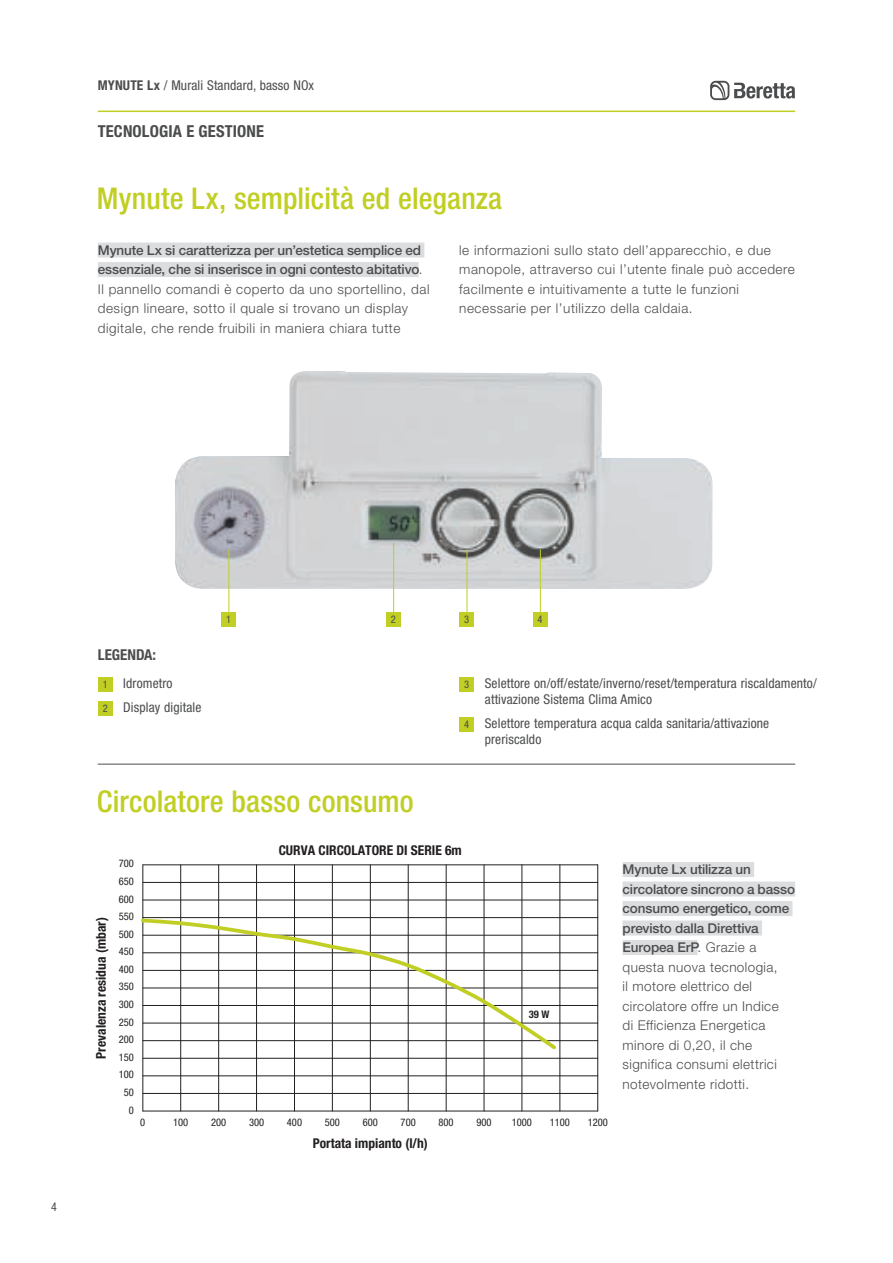
<style>
.page{position:relative;width:893px;height:1263px;background:#fff}
.page>*{position:absolute;margin:0;border:0;box-sizing:border-box;transform-origin:0 0}
.t1{font:500 condensed 30px "Helvetica Neue LT Std";letter-spacing:.005em;color:#c1ce23}
.t2{font:700 condensed 16.5px "Helvetica Neue LT Std";letter-spacing:.01em;color:#4b4c4d}
.t3{font:700 condensed 15px "Helvetica Neue LT Std";color:#4b4c4d}
.t4{font:300 13.5px/19.5px "Helvetica Neue LT Std";letter-spacing:.04em;color:#4b4c4d}
.t5{font:condensed 13.5px/16.2px "Helvetica Neue LT Std";letter-spacing:.01em;color:#4b4c4d}
.t6{font:700 condensed 13.5px "Helvetica Neue LT Std";color:#231f20}
.t7{font:condensed 12px "Helvetica Neue LT Std";color:#4b4c4d}
.t8{font:condensed 10.5px "Helvetica Neue LT Std";color:#231f20}
.t9{font:condensed 10.5px "Helvetica Neue LT Std";color:#4b4c4d}
.t10{font:700 condensed 10.5px "Helvetica Neue LT Std";color:#231f20}
.s1{font-weight:700}
.s2{font-weight:500}
</style>
<div class="page">
<hr style="left:98px;top:111px;width:697px;height:1px;background:#c1ce23">
<svg style="left:710px;top:81px;width:85px;height:19px"></svg>
<div style="left:98px;top:243px;width:326px;height:15px;background:#dcdddf"></div>
<div style="left:98px;top:262px;width:321px;height:15px;background:#dcdddf"></div>
<hr style="left:98px;top:764px;width:697px;height:1px;background:#4b4c4d">
<div style="left:98px;top:677px;width:15px;height:15px;background:#c1ce23"></div>
<div style="left:98px;top:701px;width:15px;height:15px;background:#c1ce23"></div>
<div style="left:459px;top:677px;width:15px;height:15px;background:#c1ce23"></div>
<img style="left:175px;top:371px;width:538px;height:218px">
<div style="left:459px;top:717px;width:15px;height:15px;background:#c1ce23"></div>
<hr style="left:393px;top:542px;width:1px;height:73px;background:#c1ce23">
<div style="left:386px;top:612px;width:15px;height:15px;background:#c1ce23"></div>
<hr style="left:228px;top:549px;width:1px;height:66px;background:#c1ce23">
<div style="left:221px;top:612px;width:15px;height:15px;background:#c1ce23"></div>
<hr style="left:467px;top:549px;width:1px;height:66px;background:#c1ce23">
<div style="left:459px;top:612px;width:15px;height:15px;background:#c1ce23"></div>
<hr style="left:540px;top:549px;width:1px;height:66px;background:#c1ce23">
<div style="left:533px;top:612px;width:14px;height:15px;background:#c1ce23"></div>
<div style="left:623px;top:862px;width:131px;height:15px;background:#dcdddf"></div>
<div style="left:623px;top:881px;width:172px;height:15px;background:#dcdddf"></div>
<div style="left:623px;top:901px;width:169px;height:15px;background:#dcdddf"></div>
<div style="left:623px;top:920px;width:139px;height:15px;background:#dcdddf"></div>
<div style="left:623px;top:940px;width:74px;height:15px;background:#dcdddf"></div>
<hr style="left:143px;top:1093px;width:455px;height:1px;background:#231f20">
<hr style="left:143px;top:1075px;width:455px;height:1px;background:#231f20">
<hr style="left:143px;top:1058px;width:455px;height:1px;background:#231f20">
<hr style="left:143px;top:1040px;width:455px;height:1px;background:#231f20">
<hr style="left:143px;top:1023px;width:455px;height:1px;background:#231f20">
<hr style="left:143px;top:1005px;width:455px;height:1px;background:#231f20">
<hr style="left:143px;top:987px;width:455px;height:1px;background:#231f20">
<hr style="left:143px;top:970px;width:455px;height:1px;background:#231f20">
<hr style="left:143px;top:952px;width:455px;height:1px;background:#231f20">
<hr style="left:143px;top:935px;width:455px;height:1px;background:#231f20">
<hr style="left:143px;top:917px;width:455px;height:1px;background:#231f20">
<hr style="left:143px;top:900px;width:455px;height:1px;background:#231f20">
<hr style="left:143px;top:882px;width:455px;height:1px;background:#231f20">
<hr style="left:143px;top:864px;width:455px;height:1px;background:#231f20">
<hr style="left:180px;top:865px;width:1px;height:246px;background:#231f20">
<hr style="left:218px;top:865px;width:1px;height:246px;background:#231f20">
<hr style="left:256px;top:865px;width:1px;height:246px;background:#231f20">
<hr style="left:294px;top:865px;width:1px;height:246px;background:#231f20">
<hr style="left:332px;top:865px;width:1px;height:246px;background:#231f20">
<hr style="left:370px;top:865px;width:1px;height:246px;background:#231f20">
<hr style="left:408px;top:865px;width:1px;height:246px;background:#231f20">
<hr style="left:446px;top:865px;width:1px;height:246px;background:#231f20">
<hr style="left:484px;top:865px;width:1px;height:246px;background:#231f20">
<hr style="left:522px;top:865px;width:1px;height:246px;background:#231f20">
<hr style="left:559px;top:865px;width:1px;height:246px;background:#231f20">
<hr style="left:597px;top:865px;width:1px;height:246px;background:#231f20">
<hr style="left:142px;top:865px;width:1px;height:246px;background:#231f20">
<hr style="left:143px;top:1111px;width:455px;height:1px;background:#231f20">
<svg style="left:141px;top:916px;width:418px;height:136px"></svg>
<p class="t5" style="left:98px;top:77px;width:218px"><span class="s1">MYNUTE Lx</span> / Murali Standard, basso NOx</p>
<p class="t2" style="left:98px;top:121px;width:168px">TECNOLOGIA E GESTIONE</p>
<p class="t1" style="left:97px;top:180px;width:407px">Mynute Lx, semplicità ed eleganza</p>
<p class="t4" style="left:98px;top:240px;width:333px"><span class="s2">Mynute Lx si caratterizza per un’estetica semplice ed essenziale, che si inserisce in ogni contesto abitativo</span>.<br>Il pannello comandi è coperto da uno sportellino, dal design lineare, sotto il quale si trovano un display digitale, che rende fruibili in maniera chiara tutte</p>
<p class="t4" style="left:459px;top:240px;width:337px">le informazioni sullo stato dell’apparecchio, e due manopole, attraverso cui l’utente finale può accedere facilmente e intuitivamente a tutte le funzioni necessarie per l’utilizzo della caldaia.</p>
<p class="t7" style="left:51px;top:1200px;width:7px">4</p>
<p class="t3" style="left:98px;top:645px;width:60px">LEGENDA:</p>
<p class="t5" style="left:123px;top:675px;width:51px">Idrometro</p>
<p class="t5" style="left:123px;top:699px;width:80px">Display digitale</p>
<p class="t9" style="left:103px;top:678px;width:7px">1</p>
<p class="t9" style="left:103px;top:702px;width:7px">2</p>
<p class="t9" style="left:226px;top:613px;width:7px">1</p>
<p class="t9" style="left:391px;top:613px;width:7px">2</p>
<p class="t9" style="left:464px;top:613px;width:7px">3</p>
<p class="t9" style="left:537px;top:613px;width:7px">4</p>
<p class="t9" style="left:464px;top:678px;width:7px">3</p>
<p class="t9" style="left:464px;top:718px;width:7px">4</p>
<p class="t5" style="left:485px;top:675px;width:333px">Selettore on/off/estate/inverno/reset/temperatura riscaldamento/ attivazione Sistema Clima Amico</p>
<p class="t5" style="left:485px;top:715px;width:286px">Selettore temperatura acqua calda sanitaria/attivazione preriscaldo</p>
<p class="t1" style="left:97px;top:784px;width:318px">Circolatore basso consumo</p>
<p class="t6" style="left:279px;top:842px;width:185px">CURVA CIRCOLATORE DI SERIE 6m</p>
<p class="t8" style="left:119px;top:857px;width:17px">700</p>
<p class="t8" style="left:119px;top:875px;width:17px">650</p>
<p class="t6" style="left:93px;top:1058px;width:143px;rotate:-90deg">Prevalenza residua (mbar)</p>
<p class="t8" style="left:119px;top:893px;width:17px">600</p>
<p class="t8" style="left:119px;top:910px;width:17px">550</p>
<p class="t8" style="left:119px;top:928px;width:17px">500</p>
<p class="t8" style="left:119px;top:945px;width:17px">450</p>
<p class="t8" style="left:119px;top:963px;width:17px">400</p>
<p class="t8" style="left:119px;top:981px;width:17px">350</p>
<p class="t8" style="left:119px;top:998px;width:17px">300</p>
<p class="t8" style="left:119px;top:1016px;width:17px">250</p>
<p class="t8" style="left:119px;top:1033px;width:17px">200</p>
<p class="t8" style="left:119px;top:1051px;width:17px">150</p>
<p class="t8" style="left:119px;top:1069px;width:17px">100</p>
<p class="t8" style="left:124px;top:1086px;width:12px">50</p>
<p class="t8" style="left:129px;top:1104px;width:7px">0</p>
<p class="t8" style="left:140px;top:1116px;width:7px">0</p>
<p class="t10" style="left:529px;top:1008px;width:22px">39 W</p>
<p class="t8" style="left:173px;top:1116px;width:17px">100</p>
<p class="t8" style="left:211px;top:1116px;width:17px">200</p>
<p class="t8" style="left:249px;top:1116px;width:17px">300</p>
<p class="t8" style="left:287px;top:1116px;width:17px">400</p>
<p class="t8" style="left:325px;top:1116px;width:17px">500</p>
<p class="t8" style="left:363px;top:1116px;width:17px">600</p>
<p class="t8" style="left:401px;top:1116px;width:17px">700</p>
<p class="t8" style="left:439px;top:1116px;width:17px">800</p>
<p class="t8" style="left:476px;top:1116px;width:17px">900</p>
<p class="t8" style="left:512px;top:1116px;width:22px">1000</p>
<p class="t8" style="left:550px;top:1116px;width:22px">1100</p>
<p class="t8" style="left:588px;top:1116px;width:22px">1200</p>
<p class="t6" style="left:313px;top:1135px;width:117px">Portata impianto (l/h)</p>
<p class="t4" style="left:623px;top:859px;width:174px"><span class="s2">Mynute Lx utilizza un circolatore sincrono a basso consumo energetico, come previsto dalla Direttiva<br>Europea ErP</span>. Grazie a questa nuova tecnologia,<br>il motore elettrico del circolatore offre un Indice<br>di Efficienza Energetica minore di 0,20, il che significa consumi elettrici notevolmente ridotti.</p>
</div>
